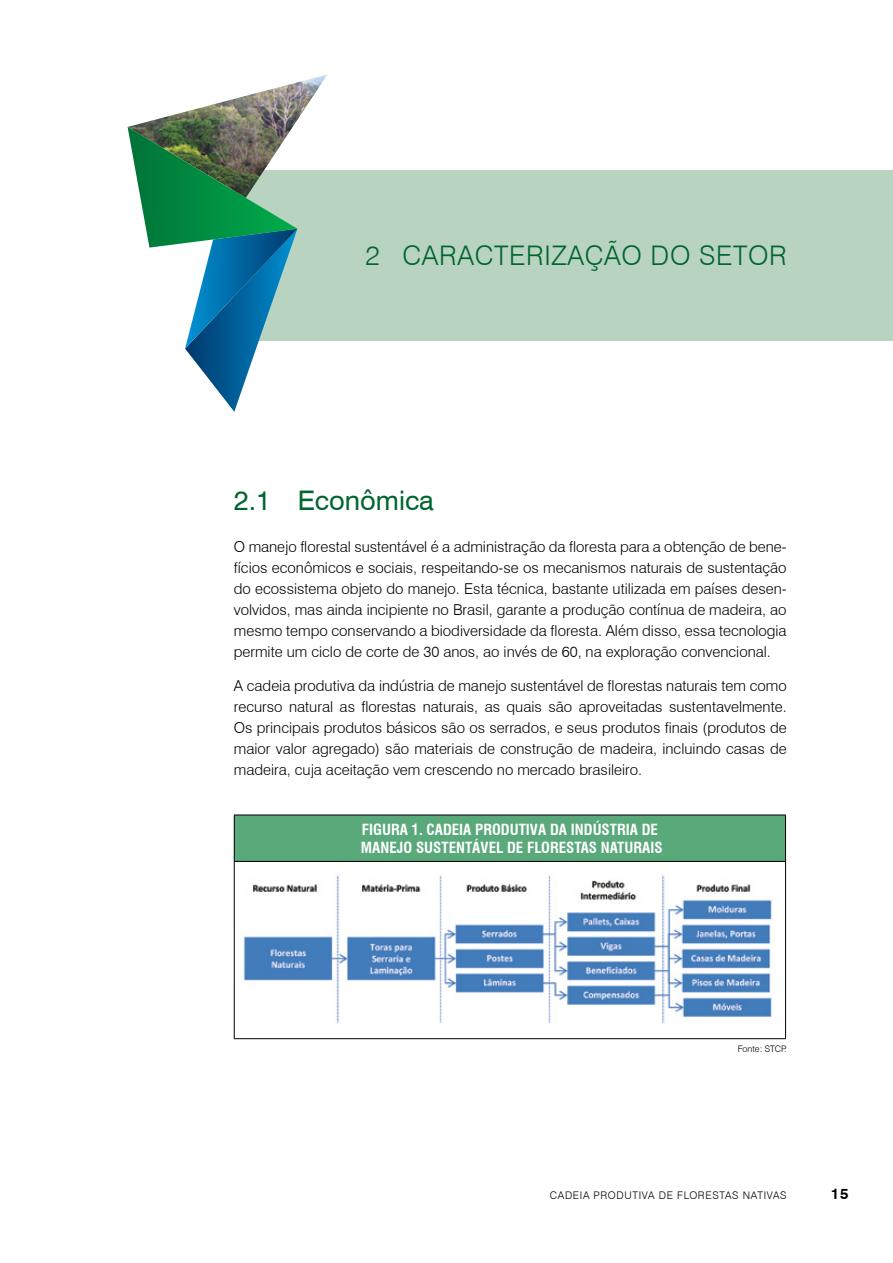
<style>
.page{position:relative;width:893px;height:1263px;background:#fff}
.page>*{position:absolute;margin:0;border:0;box-sizing:border-box;transform-origin:0 0}
.t1{font:300 27px "Swiss 721 BT";letter-spacing:.025em;color:#00652e}
.t2{font:27px "Swiss 721 BT";color:#00652e}
.t3{font:300 15px/21px "Swiss 721 BT";color:#000;text-align:justify}
.t4{font:700 condensed 15px/18px "Swiss 721 BT";color:#fff}
.t5{font:700 15px "Swiss 721 BT";color:#000}
.t6{font:300 10.5px "Swiss 721 BT";letter-spacing:.06em;color:#000}
.t7{font:300 9px "Swiss 721 BT";color:#000}
</style>
<div class="page">
<div style="left:234px;top:170px;width:659px;height:170px;background:#b9d3c1"></div>
<img style="left:128px;top:74px;width:199px;height:53px">
<svg style="left:128px;top:127px;width:169px;height:285px"></svg>
<div style="left:234px;top:815px;width:551px;height:46px;background:#59a97b"></div>
<hr style="left:234px;top:815px;width:552px;height:1px;background:#000">
<hr style="left:234px;top:815px;width:1px;height:46px;background:#000">
<hr style="left:785px;top:815px;width:1px;height:46px;background:#000">
<hr style="left:234px;top:861px;width:552px;height:1px;background:#000">
<hr style="left:234px;top:862px;width:1px;height:176px;background:#000">
<hr style="left:785px;top:862px;width:1px;height:176px;background:#000">
<hr style="left:234px;top:1038px;width:552px;height:1px;background:#000">
<img style="left:243px;top:874px;width:530px;height:151px">
<h1 class="t1" style="left:365px;top:239px;width:127px">2 Caracte</h1>
<h1 class="t1" style="left:526px;top:239px;width:262px">rização do setor</h1>
<h1 class="t2" style="left:234px;top:483px;width:201px">2.1 Econômica</h1>
<p class="t3" style="left:234px;top:536px;width:554px">O manejo florestal sustentável é a administração da floresta para a obtenção de bene&shy;fícios econômicos e sociais, respeitando-se os mecanismos naturais de sustentação do ecossistema objeto do manejo. Esta técnica, bastante utilizada em países desen&shy;volvidos, mas ainda incipiente no Brasil, garante a produção contínua de madeira, ao mesmo tempo conservando a biodiversidade da floresta. Além disso, essa tecnologia permite um ciclo de corte de 30 anos, ao invés de 60, na exploração convencional.</p>
<p class="t3" style="left:234px;top:675px;width:554px">A cadeia produtiva da indústria de manejo sustentável de florestas naturais tem como recurso natural as florestas naturais, as quais são aproveitadas sustentavelmente.<br>Os principais produtos básicos são os serrados, e seus produtos finais (produtos de maior valor agregado) são materiais de construção de madeira, incluindo casas de madeira, cuja aceitação vem crescendo no mercado brasileiro.</p>
<p class="t4" style="left:361px;top:820px;width:303px">FIGURA 1. CADEIA PRODUTIVA DA INDÚSTRIA DE<br>MANEJO SUSTENTÁVEL DE FLORESTAS NATURAIS</p>
<p class="t7" style="left:738px;top:1044px;width:51px">Fonte: STCP.</p>
<p class="t6" style="left:550px;top:1189px;width:142px">CADEIA PRODUTIVA DE FLOR</p>
<p class="t6" style="left:705px;top:1189px;width:83px">ESTAS NATI VAS</p>
<p class="t5" style="left:831px;top:1185px;width:19px">15</p>
</div>
